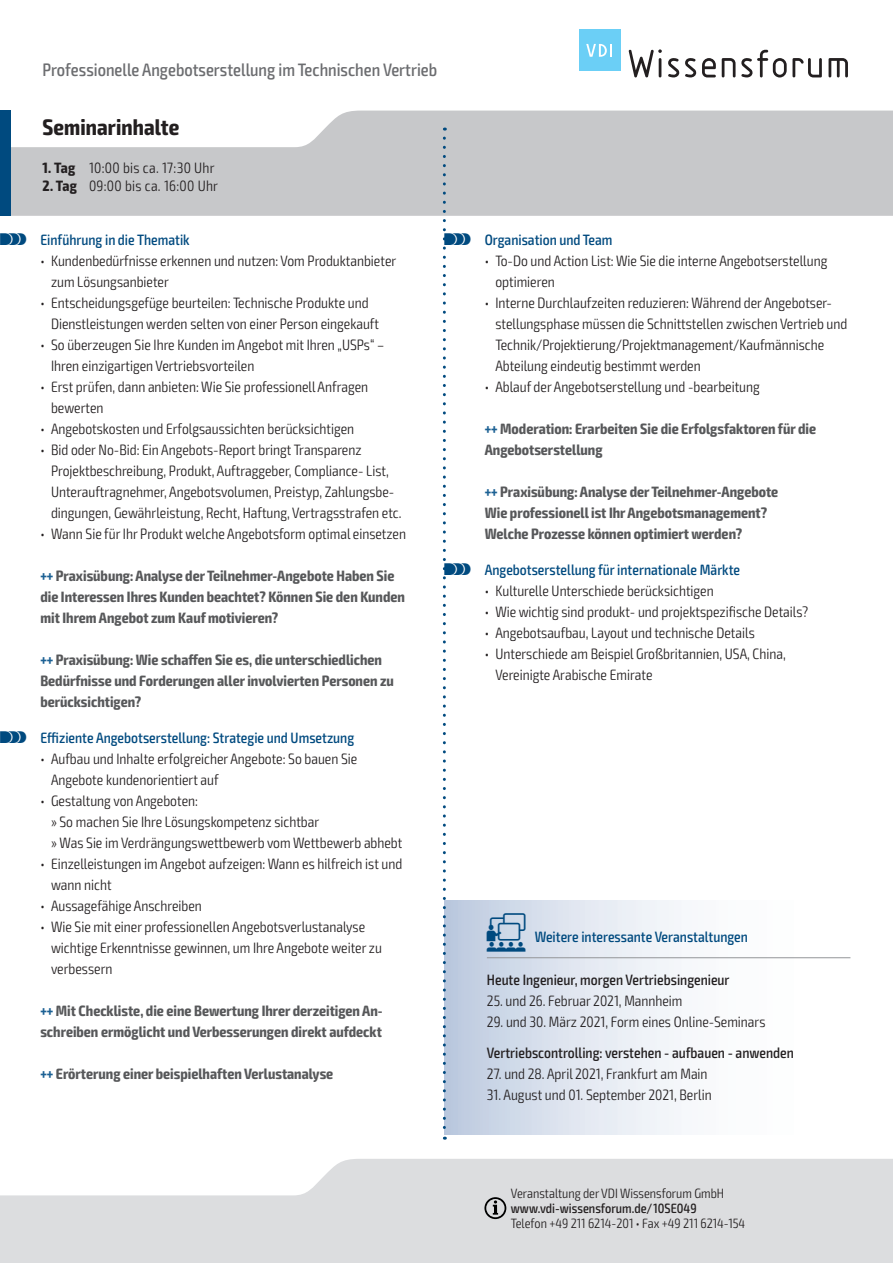
<style>
.page{position:relative;width:893px;height:1263px;background:#fff}
.page>*{position:absolute;margin:0;border:0;box-sizing:border-box;transform-origin:0 0}
.t1{font:700 condensed 22.5px "Exo 2";letter-spacing:.005em;color:#231f20}
.t2{font:500 condensed 18px "Exo 2";color:#6c6d70}
.t3{font:300 condensed 15px/21px "Exo 2";color:#231f20}
.t4{font:700 condensed 15px/21px "Exo 2";color:#57585a}
.t5{font:500 condensed 15px "Exo 2";color:#004a7f}
.t6{font:500 condensed 15px "Exo 2";color:#231f20}
.t7{font:300 condensed 15px "Exo 2";letter-spacing:.02em;color:#231f20}
.t8{font:300 condensed 13.5px "Exo 2";color:#231f20}
.t9{font:500 condensed 13.5px "Exo 2";color:#231f20}
.s1{font-weight:700}
.s2{font-family:"VDI Iconset S4 A Regular";font-weight:400;font-stretch:normal}
.s3{color:#1c6194}
.s4{font-family:"VDI Iconset S4 A Regular";font-weight:400;font-stretch:normal;font-size:19.5px}
</style>
<div class="page">
<svg style="left:0;top:1159px;width:893px;height:104px;background:#e0e1e3"></svg>
<svg style="left:11px;top:111px;width:882px;height:105px;background:#cdced0"></svg>
<div style="left:0;top:111px;width:11px;height:105px;background:#004a7f"></div>
<svg style="left:484px;top:1197px;width:22px;height:22px"></svg>
<svg style="left:629px;top:49px;width:33px;height:28px"></svg>
<svg style="left:668px;top:58px;width:11px;height:19px"></svg>
<svg style="left:685px;top:58px;width:11px;height:19px"></svg>
<svg style="left:702px;top:58px;width:14px;height:19px"></svg>
<svg style="left:722px;top:58px;width:13px;height:19px"></svg>
<svg style="left:741px;top:50px;width:81px;height:27px"></svg>
<svg style="left:828px;top:58px;width:20px;height:19px"></svg>
<div style="left:579px;top:30px;width:41px;height:41px;background:#6bcff6"></div>
<svg style="left:586px;top:44px;width:26px;height:13px"></svg>
<div style="left:444px;top:900px;width:406px;height:234px;background:linear-gradient(to right,#c6d1e4,#fff)"></div>
<hr style="left:487px;top:957px;width:363px;height:1px;background:#939598">
<svg style="left:443px;top:138px;width:3px;height:1002px"></svg>
<p class="t2" style="left:43px;top:59px;width:396px">Professionelle Angebotserstellung im Technischen Vertrieb</p>
<h1 class="t1" style="left:43px;top:113px;width:138px">Seminarinhalte</h1>
<p class="t7" style="left:43px;top:159px;width:174px"><span class="s1">1. Tag</span> 10:00 bis ca. 17:30 Uhr</p>
<p class="t7" style="left:43px;top:177px;width:177px"><span class="s1">2. Tag</span> 09:00 bis ca. 16:00 Uhr</p>
<p class="t5" style="left:0;top:230px;width:191px"><span class="s2">s</span> Einführung in die Thematik</p>
<p class="t3" style="left:51px;top:250px;width:347px;text-indent:-11px">• Kundenbedürfnisse erkennen und nutzen: Vom Produktanbieter zum Lösungsanbieter</p>
<p class="t3" style="left:51px;top:292px;width:330px;text-indent:-11px">• Entscheidungsgefüge beurteilen: Technische Produkte und<br>Dienstleistungen werden selten von einer Person eingekauft</p>
<p class="t3" style="left:51px;top:334px;width:335px;text-indent:-11px">• So überzeugen Sie Ihre Kunden im Angebot mit Ihren „USPs“ –<br>Ihren einzigartigen Vertriebsvorteilen</p>
<p class="t3" style="left:51px;top:376px;width:319px;text-indent:-11px">• Erst prüfen, dann anbieten: Wie Sie professionell Anfragen bewerten</p>
<p class="t3" style="left:40px;top:418px;width:315px">• Angebotskosten und Erfolgsaussichten berücksichtigen</p>
<p class="t3" style="left:51px;top:439px;width:352px;text-indent:-11px">• Bid oder No-Bid: Ein Angebots-Report bringt Transparenz Projektbeschreibung, Produkt, Auftraggeber, Compliance- List, Unterauftragnehmer, Angebotsvolumen, Preistyp, Zahlungsbe&shy;dingungen, Gewährleistung, Recht, Haftung, Vertragsstrafen etc.</p>
<p class="t3" style="left:40px;top:523px;width:367px">• Wann Sie für Ihr Produkt welche Angebotsform optimal einsetzen</p>
<p class="t4" style="left:40px;top:565px;width:366px"><span class="s3">+++</span> Praxisübung: Analyse der Teilnehmer-Angebote Haben Sie die Interessen Ihres Kunden beachtet? Können Sie den Kunden mit Ihrem Angebot zum Kauf motivieren?</p>
<p class="t4" style="left:40px;top:649px;width:355px"><span class="s3">+++</span> Praxisübung: Wie schaffen Sie es, die unterschiedlichen<br>Bedürfnisse und Forderungen aller involvierten Personen zu berücksichtigen?</p>
<p class="t5" style="left:0;top:728px;width:356px"><span class="s2">s</span> Effiziente Angebotserstellung: Strategie und Umsetzung</p>
<p class="t3" style="left:51px;top:748px;width:308px;text-indent:-11px">• Aufbau und Inhalte erfolgreicher Angebote: So bauen Sie<br>Angebote kundenorientiert auf</p>
<p class="t3" style="left:51px;top:790px;width:353px;text-indent:-11px">• Gestaltung von Angeboten:<br>» So machen Sie Ihre Lösungskompetenz sichtbar<br>» Was Sie im Verdrängungswettbewerb vom Wettbewerb abhebt</p>
<p class="t3" style="left:51px;top:853px;width:353px;text-indent:-11px">• Einzelleistungen im Angebot aufzeigen: Wann es hilfreich ist und wann nicht</p>
<p class="t3" style="left:40px;top:895px;width:163px">• Aussagefähige Anschreiben</p>
<p class="t3" style="left:51px;top:916px;width:332px;text-indent:-11px">• Wie Sie mit einer professionellen Angebotsverlustanalyse wichtige Erkenntnisse gewinnen, um Ihre Angebote weiter zu verbessern</p>
<p class="t4" style="left:40px;top:1000px;width:344px"><span class="s3">+++</span> Mit Checkliste, die eine Bewertung Ihrer derzeitigen An&shy;schreiben ermöglicht und Verbesserungen direkt aufdeckt</p>
<p class="t4" style="left:40px;top:1063px;width:294px"><span class="s3">+++</span> Erörterung einer beispielhaften Verlustanalyse</p>
<p class="t5" style="left:444px;top:230px;width:169px"><span class="s2">s</span> Organisation und Team</p>
<p class="t3" style="left:495px;top:250px;width:334px;text-indent:-11px">• To-Do und Action List: Wie Sie die interne Angebotserstellung optimieren</p>
<p class="t3" style="left:495px;top:292px;width:353px;text-indent:-11px">• Interne Durchlaufzeiten reduzieren: Während der Angebotser&shy;stellungsphase müssen die Schnittstellen zwischen Vertrieb und Technik/Projektierung/Projektmanagement/Kaufmännische Abteilung eindeutig bestimmt werden</p>
<p class="t3" style="left:485px;top:376px;width:277px">• Ablauf der Angebotserstellung und -bearbeitung</p>
<p class="t4" style="left:485px;top:418px;width:333px"><span class="s3">+++</span> Moderation: Erarbeiten Sie die Erfolgsfaktoren für die<br>Angebotserstellung</p>
<p class="t4" style="left:485px;top:481px;width:295px"><span class="s3">+++</span> Praxisübung: Analyse der Teilnehmer-Angebote<br>Wie professionell ist Ihr Angebotsmanagement?<br>Welche Prozesse können optimiert werden?</p>
<p class="t5" style="left:444px;top:560px;width:297px"><span class="s2">s</span> Angebotserstellung für internationale Märkte</p>
<p class="t3" style="left:485px;top:580px;width:230px">• Kulturelle Unterschiede berücksichtigen</p>
<p class="t3" style="left:485px;top:601px;width:325px">• Wie wichtig sind produkt- und projektspezifische Details?</p>
<p class="t3" style="left:485px;top:622px;width:272px">• Angebotsaufbau, Layout und technische Details</p>
<p class="t3" style="left:495px;top:643px;width:292px;text-indent:-11px">• Unterschiede am Beispiel Großbritannien, USA, China,<br>Vereinigte Arabische Emirate</p>
<p class="t5" style="left:487px;top:928px;width:263px"><span class="s4">W</span> Weitere interessante Veranstaltungen</p>
<p class="t6" style="left:487px;top:971px;width:244px">Heute Ingenieur, morgen Vertriebsingenieur</p>
<p class="t3" style="left:487px;top:990px;width:197px">25. und 26. Februar 2021, Mannheim</p>
<p class="t3" style="left:487px;top:1011px;width:280px">29. und 30. März 2021, Form eines Online-Seminars</p>
<p class="t6" style="left:487px;top:1044px;width:308px">Vertriebscontrolling: verstehen - aufbauen - anwenden</p>
<p class="t3" style="left:487px;top:1064px;width:222px">27. und 28. April 2021, Frankfurt am Main</p>
<p class="t3" style="left:487px;top:1085px;width:226px">31. August und 01. September 2021, Berlin</p>
<p class="t8" style="left:511px;top:1185px;width:215px">Veranstaltung der VDI Wissensforum GmbH</p>
<p class="t9" style="left:511px;top:1200px;width:187px">www.vdi-wissensforum.de/10SE049</p>
<p class="t8" style="left:511px;top:1215px;width:236px">Telefon +49 211 6214-201 • Fax +49 211 6214-154</p>
</div>
